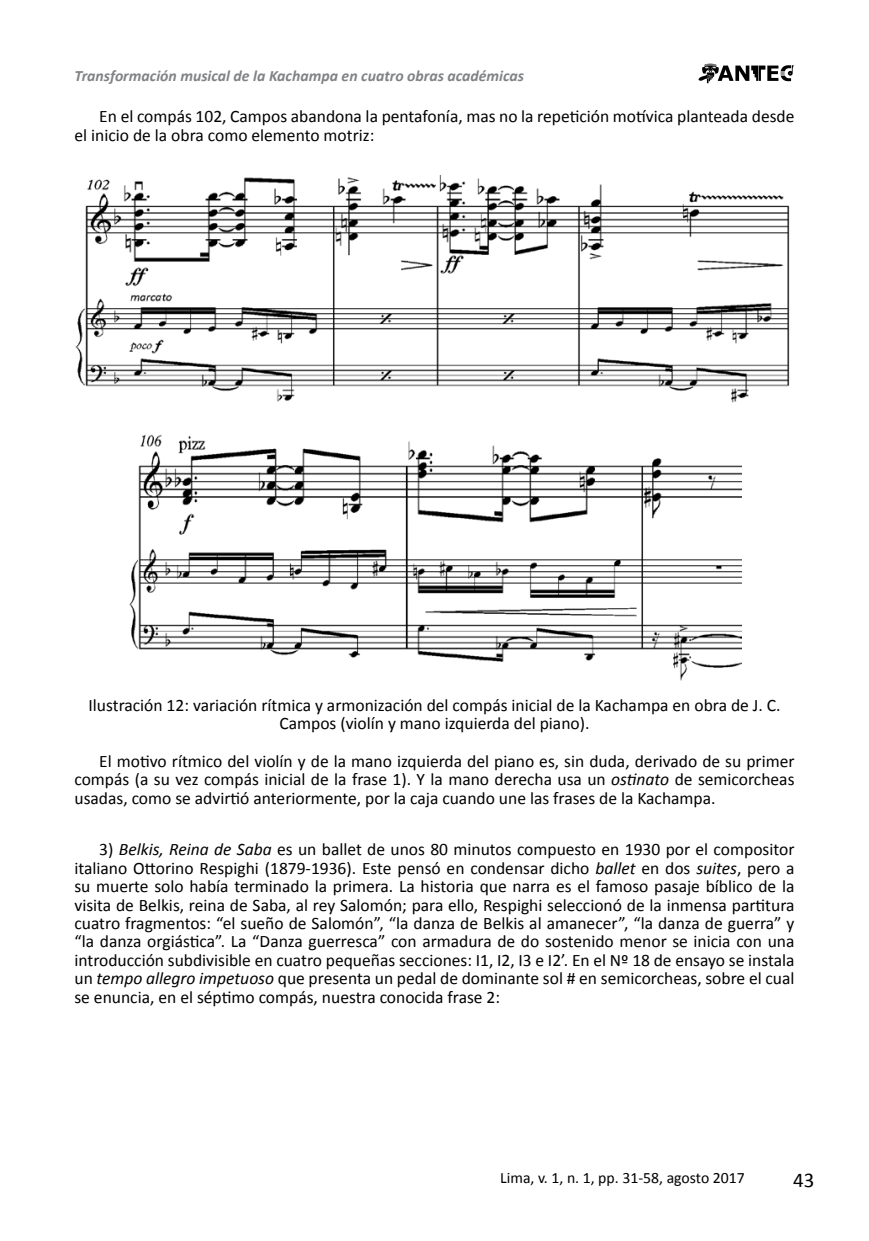
<style>
.page{position:relative;width:869px;height:1241px;background:#fff}
.page>*{position:absolute;margin:0;border:0;box-sizing:border-box;transform-origin:0 0}
.t1{font:21px "Calibri";color:#000}
.t2{font:17.5px/18.4px "Calibri";color:#000;text-align:justify}
.t3{font:italic 700 15.75px "Calibri";color:#808285}
.t4{font:15.75px "Calibri";color:#000}
.s1{font-style:italic}
</style>
<div class="page">
<svg style="left:698px;top:63px;width:95px;height:20px"></svg>
<img style="left:75px;top:175px;width:715px;height:228px">
<img style="left:129px;top:434px;width:612px;height:247px">
<p class="t3" style="left:74px;top:65px;width:451px">Transformación musical de la Kachampa en cuatro obras académicas</p>
<p class="t2" style="left:74px;top:107px;width:721px;text-indent:25px">En el compás 102, Campos abandona la pentafonía, mas no la repetición motívica planteada desde el inicio de la obra como elemento motriz:</p>
<p class="t2" style="left:88px;top:695px;width:693px;text-align:center">Ilustración 12: variación rítmica y armonización del compás inicial de la Kachampa en obra de J. C.<br>Campos (violín y mano izquierda del piano).</p>
<p class="t2" style="left:74px;top:751px;width:721px;text-indent:25px">El motivo rítmico del violín y de la mano izquierda del piano es, sin duda, derivado de su primer compás (a su vez compás inicial de la frase 1). Y la mano derecha usa un <span class="s1">ostinato</span> de semicorcheas usadas, como se advirtió anteriormente, por la caja cuando une las frases de la Kachampa.</p>
<p class="t2" style="left:74px;top:839px;width:721px;text-indent:25px">3) <span class="s1">Belkis, Reina de Saba</span> es un ballet de unos 80 minutos compuesto en 1930 por el compositor italiano Ottorino Respighi (1879-1936). Este pensó en condensar dicho <span class="s1">ballet</span> en dos <span class="s1">suites</span>, pero a su muerte solo había terminado la primera. La historia que narra es el famoso pasaje bíblico de la visita de Belkis, reina de Saba, al rey Salomón; para ello, Respighi seleccionó de la inmensa partitura cuatro fragmentos: “el sueño de Salomón”, “la danza de Belkis al amanecer”, “la danza de guerra” y “la danza orgiástica”. La “Danza guerresca” con armadura de do sostenido menor se inicia con una introducción subdivisible en cuatro pequeñas secciones: I1, I2, I3 e I2’. En el Nº 18 de ensayo se instala un <span class="s1">tempo allegro impetuoso</span> que presenta un pedal de dominante sol # en semicorcheas, sobre el cual se enuncia, en el séptimo compás, nuestra conocida frase 2:</p>
<p class="t4" style="left:500px;top:1166px;width:246px">Lima, v. 1, n. 1, pp. 31-58, agosto 2017</p>
<p class="t1" style="left:792px;top:1165px;width:23px">43</p>
</div>
